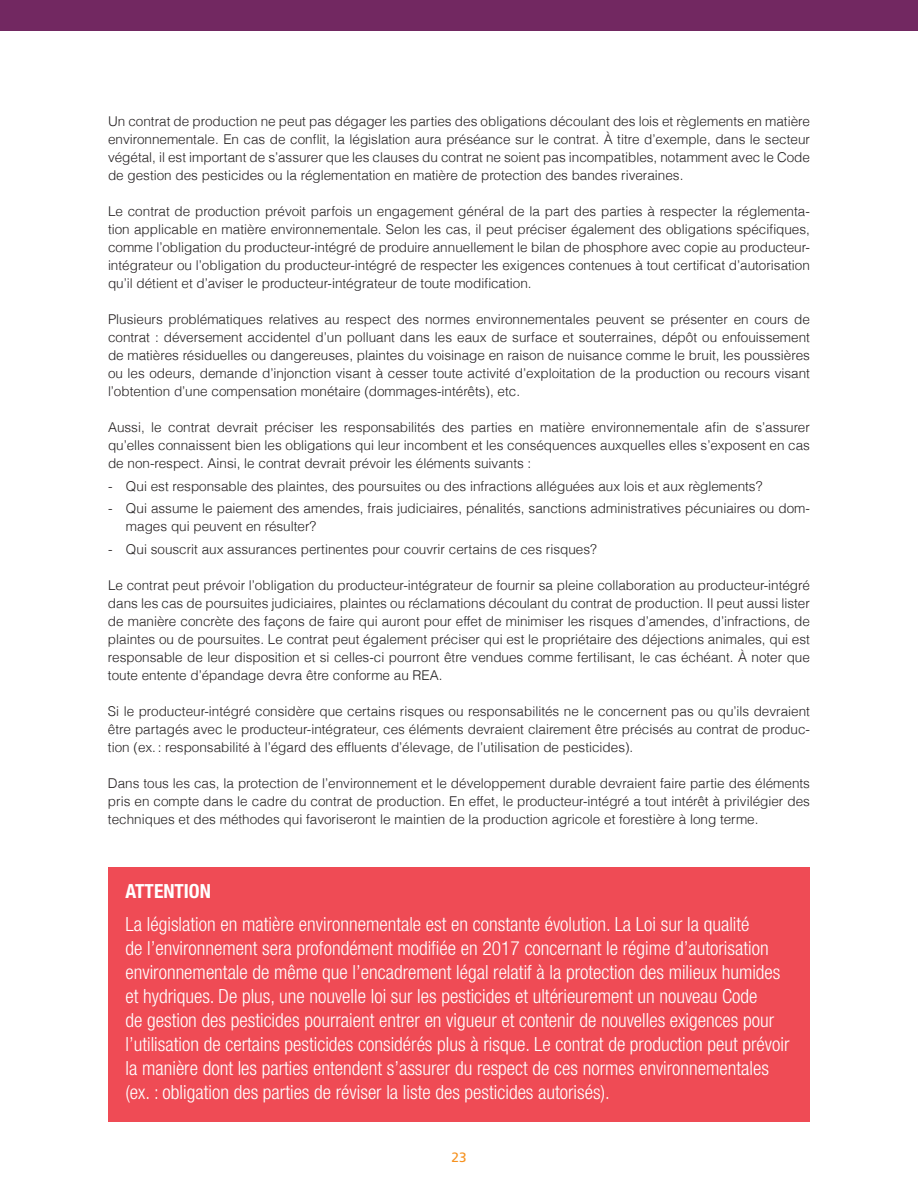
<style>
.page{position:relative;width:918px;height:1188px;background:#fff}
.page>*{position:absolute;margin:0;border:0;box-sizing:border-box;transform-origin:0 0}
.t1{font:300 condensed 19.5px/24px "Helvetica Neue";color:#fff}
.t2{font:700 condensed 19.5px "Helvetica Neue";color:#fff}
.t3{font:300 13.5px/18px "Helvetica";color:#231f20;text-align:justify}
.t4{font:13.5px "Frutiger";color:#f6911e}
</style>
<div class="page">
<div style="left:0;top:0;width:918px;height:30px;background:#722861"></div>
<div style="left:108px;top:867px;width:702px;height:255px;background:#ef4b55"></div>
<p class="t3" style="left:108px;top:112px;width:704px">Un contrat de production ne peut pas dégager les parties des obligations découlant des lois et règlements en matière environnementale. En cas de conflit, la législation aura préséance sur le contrat. À titre d’exemple, dans le secteur végétal, il est important de s’assurer que les clauses du contrat ne soient pas incompatibles, notamment avec le Code de gestion des pesticides ou la réglementation en matière de protection des bandes riveraines.</p>
<p class="t3" style="left:108px;top:202px;width:704px">Le contrat de production prévoit parfois un engagement général de la part des parties à respecter la réglementa&shy;tion applicable en matière environnementale. Selon les cas, il peut préciser également des obligations spécifiques, comme l’obligation du producteur-intégré de produire annuellement le bilan de phosphore avec copie au producteur&shy;intégrateur ou l’obligation du producteur-intégré de respecter les exigences contenues à tout certificat d’autorisation qu’il détient et d’aviser le producteur-intégrateur de toute modification.</p>
<p class="t3" style="left:108px;top:310px;width:704px">Plusieurs problématiques relatives au respect des normes environnementales peuvent se présenter en cours de contrat : déversement accidentel d’un polluant dans les eaux de surface et souterraines, dépôt ou enfouissement de matières résiduelles ou dangereuses, plaintes du voisinage en raison de nuisance comme le bruit, les poussières ou les odeurs, demande d’injonction visant à cesser toute activité d’exploitation de la production ou recours visant l’obtention d’une compensation monétaire (dommages-intérêts), etc.</p>
<p class="t3" style="left:108px;top:418px;width:704px">Aussi, le contrat devrait préciser les responsabilités des parties en matière environnementale afin de s’assurer qu’elles connaissent bien les obligations qui leur incombent et les conséquences auxquelles elles s’exposent en cas de non-respect. Ainsi, le contrat devrait prévoir les éléments suivants :</p>
<p class="t3" style="left:108px;top:476px;width:656px">- Qui est responsable des plaintes, des poursuites ou des infractions alléguées aux lois et aux règlements?</p>
<p class="t3" style="left:126px;top:499px;width:686px;text-indent:-18px">- Qui assume le paiement des amendes, frais judiciaires, pénalités, sanctions administratives pécuniaires ou dom&shy;mages qui peuvent en résulter?</p>
<p class="t3" style="left:108px;top:539px;width:490px">- Qui souscrit aux assurances pertinentes pour couvrir certains de ces risques?</p>
<p class="t3" style="left:108px;top:575px;width:704px">Le contrat peut prévoir l’obligation du producteur-intégrateur de fournir sa pleine collaboration au producteur-intégré dans les cas de poursuites judiciaires, plaintes ou réclamations découlant du contrat de production. Il peut aussi lister de manière concrète des façons de faire qui auront pour effet de minimiser les risques d’amendes, d’infractions, de plaintes ou de poursuites. Le contrat peut également préciser qui est le propriétaire des déjections animales, qui est responsable de leur disposition et si celles-ci pourront être vendues comme fertilisant, le cas échéant. À noter que toute entente d’épandage devra être conforme au REA.</p>
<p class="t3" style="left:108px;top:701px;width:704px">Si le producteur-intégré considère que certains risques ou responsabilités ne le concernent pas ou qu’ils devraient être partagés avec le producteur-intégrateur, ces éléments devraient clairement être précisés au contrat de produc&shy;tion (ex.: responsabilité à l’égard des effluents d’élevage, de l’utilisation de pesticides).</p>
<p class="t3" style="left:108px;top:773px;width:704px">Dans tous les cas, la protection de l’environnement et le développement durable devraient faire partie des éléments pris en compte dans le cadre du contrat de production. En effet, le producteur-intégré a tout intérêt à privilégier des techniques et des méthodes qui favoriseront le maintien de la production agricole et forestière à long terme.</p>
<h1 class="t2" style="left:126px;top:879px;width:87px">ATTENTION</h1>
<p class="t1" style="left:126px;top:912px;width:665px">La législation en matière environnementale est en constante évolution. La Loi sur la qualité<br>de l’environnement sera profondément modifiée en 2017 concernant le régime d’autorisation environnementale de même que l’encadrement légal relatif à la protection des milieux humides et hydriques. De plus, une nouvelle loi sur les pesticides et ultérieurement un nouveau Code<br>de gestion des pesticides pourraient entrer en vigueur et contenir de nouvelles exigences pour l’utilisation de certains pesticides considérés plus à risque. Le contrat de production peut prévoir la manière dont les parties entendent s’assurer du respect de ces normes environnementales (ex. : obligation des parties de réviser la liste des pesticides autorisés).</p>
<p class="t4" style="left:451px;top:1149px;width:17px">23</p>
</div>
